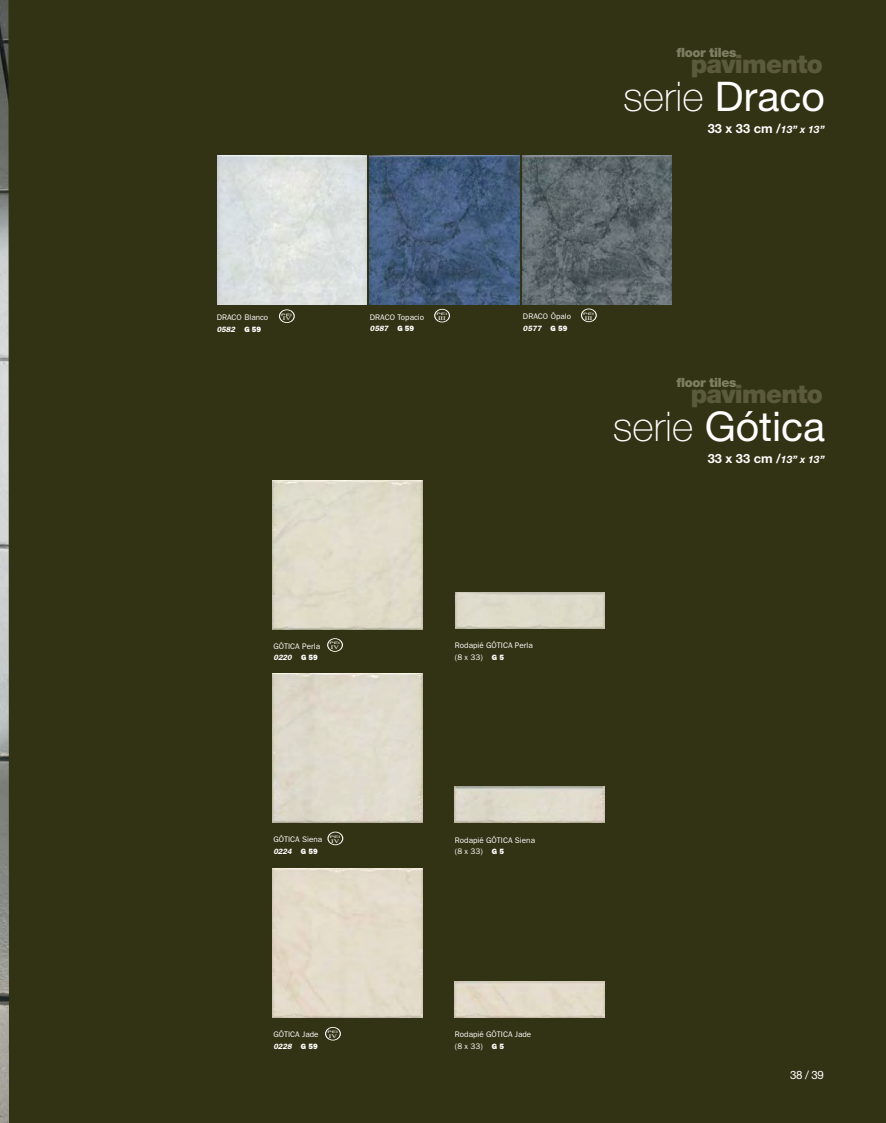
<style>
.page{position:relative;width:886px;height:1123px;background:#323214}
.page>*{position:absolute;margin:0;border:0;box-sizing:border-box;transform-origin:0 0}
.t1{font:40.95px "Helvetica Neue";color:#fff}
.t2{font:100 40.95px "Helvetica Neue";color:#fff}
.t3{font:900 25.5px "Helvetica Neue";letter-spacing:-.03em;color:#5b5a3d}
.t4{font:700 12.75px "Helvetica Neue";color:#fff}
.t5{font:900 12.75px "Helvetica Neue";letter-spacing:-.03em;color:#7f7e63}
.t6{font:11.55px "Helvetica Neue";color:#fff}
.t7{font:8.1px/11.6px "Franklin Gothic";color:#fff}
.t8{font:italic 600 7.65px "Franklin Gothic";color:#fff}
.t9{font:5.55px "Times";color:#fff;scale:1.41 1}
.t10{font:3.15px "Helvetica";color:#fff;scale:2.08 1}
.s1{font-weight:400}
.s2{font-style:italic;font-size:10.2px}
.s3{font-weight:800;font-style:normal}
.s4{font-weight:100}
.s5{font-weight:800;font-size:7.65px}
</style>
<div class="page">
<img style="left:370px;top:155px;width:149px;height:149px">
<div style="left:434px;top:309px;width:16px;height:13px;border:1px solid #fff;border-radius:50%"></div>
<img style="left:522px;top:155px;width:150px;height:149px">
<div style="left:581px;top:309px;width:15px;height:13px;border:1px solid #fff;border-radius:50%"></div>
<img style="left:217px;top:155px;width:149px;height:149px">
<div style="left:279px;top:309px;width:15px;height:14px;border:1px solid #fff;border-radius:50%"></div>
<img style="left:0;top:0;width:9px;height:1123px">
<img style="left:455px;top:592px;width:149px;height:36px">
<img style="left:455px;top:787px;width:149px;height:35px">
<img style="left:455px;top:981px;width:149px;height:36px">
<img style="left:273px;top:480px;width:149px;height:149px">
<div style="left:327px;top:638px;width:16px;height:13px;border:1px solid #fff;border-radius:50%"></div>
<img style="left:273px;top:674px;width:149px;height:148px">
<div style="left:328px;top:832px;width:15px;height:13px;border:1px solid #fff;border-radius:50%"></div>
<div style="left:273px;top:868px;width:149px;height:149px;background:#e4dbc9"></div>
<div style="left:325px;top:1027px;width:15px;height:13px;border:1px solid #fff;border-radius:50%"></div>
<h3 class="t5" style="left:676px;top:48px;width:61px">floor tiles</h3>
<h2 class="t3" style="left:690px;top:55px;width:134px">pavimento</h2>
<h1 class="t2" style="left:623px;top:82px;width:203px">serie <span class="s1">Draco</span></h1>
<h3 class="t4" style="left:708px;top:123px;width:118px">33 x 33 cm /<span class="s2">13” x 13”</span></h3>
<p class="t10" style="left:436px;top:313px;width:7px">PEI</p>
<p class="t9" style="left:438px;top:316px;width:7px">III</p>
<p class="t7" style="left:523px;top:312px;width:50px">DRACO Ópalo</p>
<p class="t8" style="left:523px;top:326px;width:46px">0577 <span class="s3">G 5 9</span></p>
<p class="t10" style="left:583px;top:312px;width:7px">PEI</p>
<p class="t10" style="left:281px;top:313px;width:7px">PEI</p>
<p class="t9" style="left:283px;top:316px;width:7px">IV</p>
<p class="t7" style="left:370px;top:312px;width:56px">DRACO Topacio</p>
<p class="t8" style="left:370px;top:326px;width:46px">0587 <span class="s3">G 5 9</span></p>
<p class="t7" style="left:217px;top:312px;width:53px">DRACO Blanco</p>
<p class="t9" style="left:585px;top:316px;width:7px">III</p>
<p class="t8" style="left:217px;top:326px;width:46px">0582 <span class="s3">G 5 9</span></p>
<h3 class="t5" style="left:676px;top:378px;width:61px">floor tiles</h3>
<h2 class="t3" style="left:690px;top:384px;width:134px">pavimento</h2>
<h1 class="t1" style="left:613px;top:412px;width:214px"><span class="s4">serie</span> Gótica</h1>
<h3 class="t4" style="left:708px;top:453px;width:118px">33 x 33 cm /<span class="s2">13” x 13”</span></h3>
<p class="t7" style="left:273px;top:641px;width:48px">GÓTICA Perla</p>
<p class="t8" style="left:273px;top:655px;width:46px">0220 <span class="s3">G 5 9</span></p>
<p class="t10" style="left:329px;top:642px;width:7px">PEI</p>
<p class="t9" style="left:331px;top:645px;width:7px">IV</p>
<p class="t7" style="left:455px;top:640px;width:79px">Rodapié GÓTICA Perla (8 x 33) <span class="s5">G 5</span></p>
<p class="t7" style="left:273px;top:834px;width:50px">GÓTICA Siena</p>
<p class="t8" style="left:273px;top:848px;width:46px">0224 <span class="s3">G 5 9</span></p>
<p class="t10" style="left:330px;top:835px;width:7px">PEI</p>
<p class="t9" style="left:331px;top:839px;width:7px">IV</p>
<p class="t7" style="left:455px;top:835px;width:82px">Rodapié GÓTICA Siena (8 x 33) <span class="s5">G 5</span></p>
<p class="t7" style="left:273px;top:1029px;width:47px">GÓTICA Jade</p>
<p class="t8" style="left:273px;top:1043px;width:46px">0228 <span class="s3">G 5 9</span></p>
<p class="t10" style="left:327px;top:1030px;width:7px">PEI</p>
<p class="t9" style="left:329px;top:1034px;width:7px">IV</p>
<p class="t7" style="left:455px;top:1029px;width:78px">Rodapié GÓTICA Jade (8 x 33) <span class="s5">G 5</span></p>
<h3 class="t6" style="left:790px;top:1070px;width:35px">38 / 39</h3>
</div>
